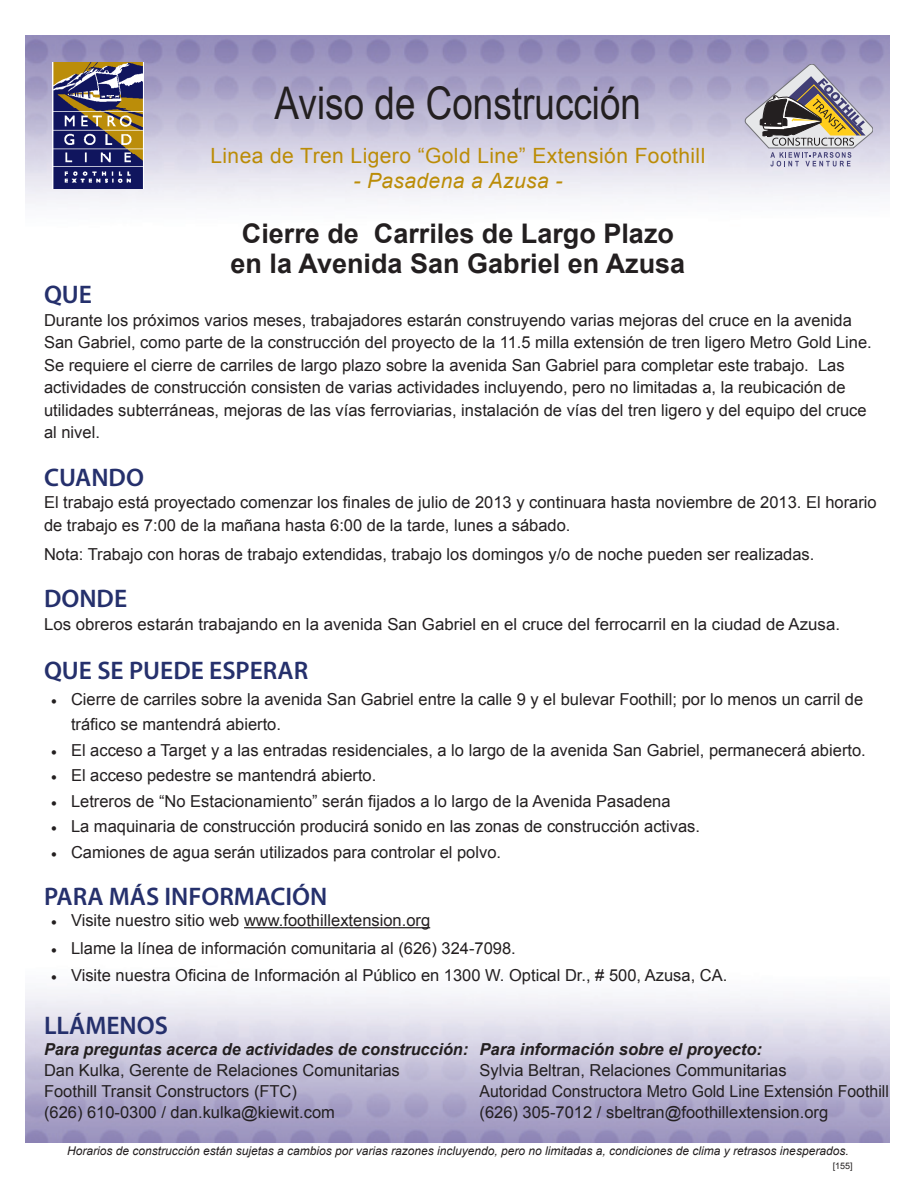
<style>
.page{position:relative;width:918px;height:1188px;background:#fff}
.page>*{position:absolute;margin:0;border:0;box-sizing:border-box;transform-origin:0 0}
.Heading{font:45px "Arial Narrow";color:#231f20}
.t1{font:700 27px/30px "Arial";color:#231f20;text-align:center}
.Subheading{font:600 25.5px "Myriad Pro";color:#25306c}
.t2{font:21px "Arial";letter-spacing:.02em;color:#bb8c07}
.t3{font:italic 21px "Arial";letter-spacing:.02em;color:#bb8c07}
.Subheading-2{font:16.5px/22.5px "Arial";color:#231f20}
.t4{font:italic 12px "Arial";color:#231f20}
.t5{font:9px "Arial";color:#231f20}
.s1{font-family:"Minion Pro"}
.s2{font-weight:700;font-style:italic}
</style>
<div class="page">
<img style="left:26px;top:36px;width:864px;height:167px">
<img style="left:53px;top:63px;width:91px;height:125px">
<hr style="left:244px;top:927px;width:186px;height:1px;background:#231f20">
<svg style="left:744px;top:64px;width:129px;height:102px;background:#a9a3aa"></svg>
<p class="Heading" style="left:275px;top:70px;width:368px">Aviso de Construcción</p>
<p class="t2" style="left:210px;top:142px;width:496px">Linea de Tren Ligero “Gold Line” Extensión Foothill</p>
<p class="t3" style="left:353px;top:167px;width:211px">- Pasadena a Azusa -</p>
<p class="t1" style="left:231px;top:219px;width:456px">Cierre de Carriles de Largo Plazo en la Avenida San Gabriel en Azusa</p>
<p class="Subheading" style="left:44px;top:279px;width:50px">QUE</p>
<p class="Subheading-2" style="left:44px;top:309px;width:829px">Durante los próximos varios meses, trabajadores estarán construyendo varias mejoras del cruce en la avenida San Gabriel, como parte de la construcción del proyecto de la 11.5 milla extensión de tren ligero Metro Gold Line.<br>Se requiere el cierre de carriles de largo plazo sobre la avenida San Gabriel para completar este trabajo. Las actividades de construcción consisten de varias actividades incluyendo, pero no limitadas a, la reubicación de utilidades subterráneas, mejoras de las vías ferroviarias, instalación de vías del tren ligero y del equipo del cruce al nivel.</p>
<p class="Subheading" style="left:44px;top:461px;width:101px">CUANDO</p>
<p class="Subheading-2" style="left:44px;top:491px;width:834px">El trabajo está proyectado comenzar los finales de julio de 2013 y continuara hasta noviembre de 2013. El horario de trabajo es 7:00 de la mañana hasta 6:00 de la tarde, lunes a sábado.</p>
<p class="Subheading-2" style="left:44px;top:543px;width:772px">Nota: Trabajo con horas de trabajo extendidas, trabajo los domingos y/o de noche pueden ser realizadas.</p>
<p class="Subheading" style="left:44px;top:582px;width:85px">DONDE</p>
<p class="Subheading-2" style="left:44px;top:613px;width:798px">Los obreros estarán trabajando en la avenida San Gabriel en el cruce del ferrocarril en la ciudad de Azusa.</p>
<p class="Subheading" style="left:44px;top:654px;width:266px">QUE SE PUEDE ESPERAR</p>
<p class="Subheading-2" style="left:71px;top:686px;width:794px;line-height:25.5px;text-indent:-20px"><span class="s1">•</span> Cierre de carriles sobre la avenida San Gabriel entre la calle 9 y el bulevar Foothill; por lo menos un carril de tráfico se mantendrá abierto.</p>
<p class="Subheading-2" style="left:51px;top:739px;width:817px"><span class="s1">•</span> El acceso a Target y a las entradas residenciales, a lo largo de la avenida San Gabriel, permanecerá abierto.</p>
<p class="Subheading-2" style="left:51px;top:764px;width:327px"><span class="s1">•</span> El acceso pedestre se mantendrá abierto.</p>
<p class="Subheading-2" style="left:51px;top:790px;width:621px"><span class="s1">•</span> Letreros de “No Estacionamiento” serán fijados a lo largo de la Avenida Pasadena</p>
<p class="Subheading-2" style="left:51px;top:815px;width:651px"><span class="s1">•</span> La maquinaria de construcción producirá sonido en las zonas de construcción activas.</p>
<p class="Subheading-2" style="left:51px;top:841px;width:452px"><span class="s1">•</span> Camiones de agua serán utilizados para controlar el polvo.</p>
<p class="Subheading" style="left:44px;top:880px;width:285px">PARA MÁS INFORMACIÓN</p>
<p class="Subheading-2" style="left:51px;top:909px;width:381px"><span class="s1">•</span> Visite nuestro sitio web www.foothillextension.org</p>
<p class="Subheading-2" style="left:51px;top:937px;width:467px"><span class="s1">•</span> Llame la línea de información comunitaria al (626) 324-7098.</p>
<p class="Subheading-2" style="left:51px;top:965px;width:678px"><span class="s1">•</span> Visite nuestra Oficina de Información al Público en 1300 W. Optical Dr., # 500, Azusa, CA.</p>
<p class="Subheading" style="left:44px;top:1009px;width:126px">LLÁMENOS</p>
<p class="Subheading-2" style="left:44px;top:1039px;width:426px;line-height:21px"><span class="s2">Para preguntas acerca de actividades de construcción:<br></span>Dan Kulka, Gerente de Relaciones Comunitarias<br>Foothill Transit Constructors (FTC)<br>(626) 610-0300 / dan.kulka@kiewit.com</p>
<p class="Subheading-2" style="left:480px;top:1039px;width:411px;line-height:21px"><span class="s2">Para información sobre el proyecto:<br></span>Sylvia Beltran, Relaciones Communitarias<br>Autoridad Constructora Metro Gold Line Extensión Foothill (626) 305-7012 / sbeltran@foothillextension.org</p>
<p class="t4" style="left:67px;top:1143px;width:783px">Horarios de construcción están sujetas a cambios por varias razones incluyendo, pero no limitadas a, condiciones de clima y retrasos inesperados.</p>
<p class="t5" style="left:833px;top:1160px;width:22px">[155]</p>
</div>
